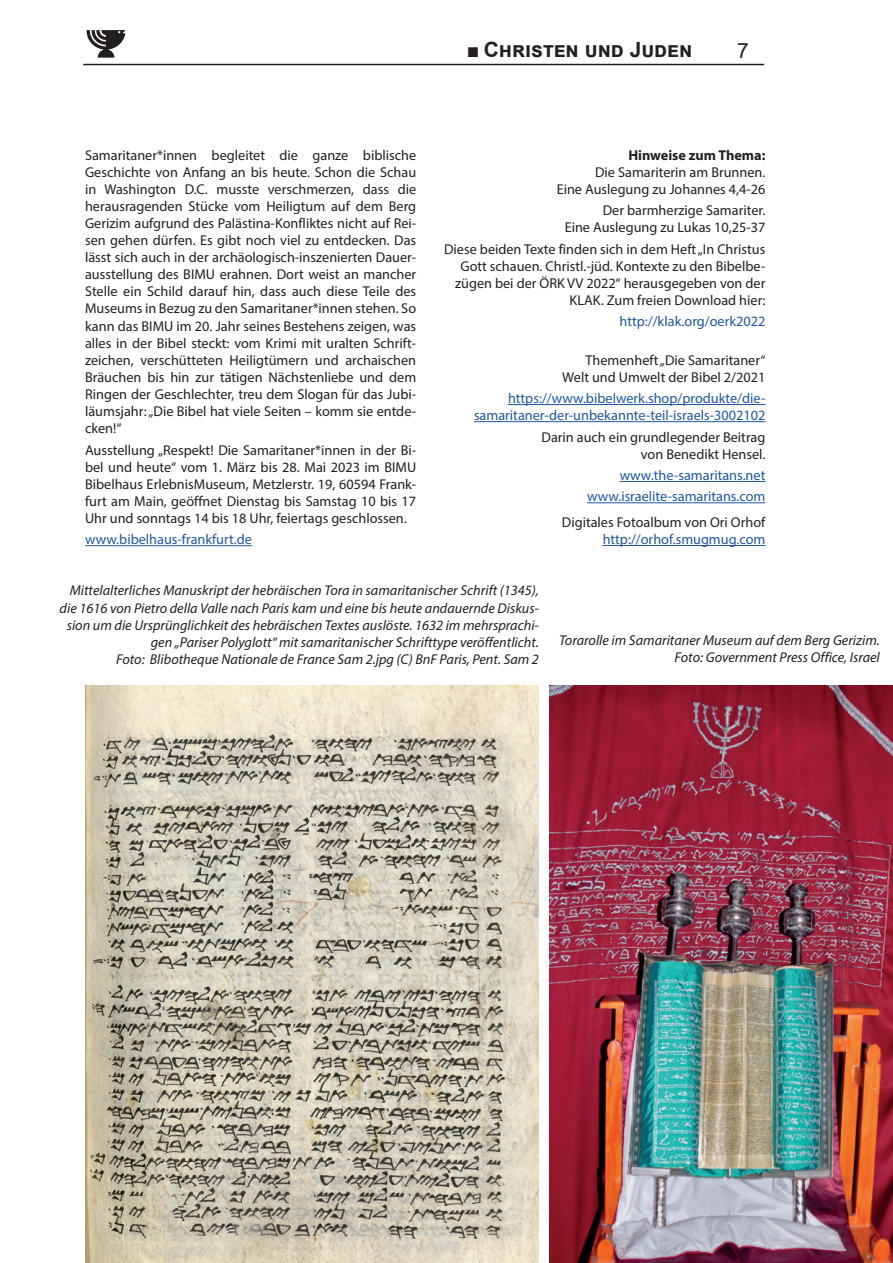
<style>
.page{position:relative;width:893px;height:1263px;background:#fff}
.page>*{position:absolute;margin:0;border:0;box-sizing:border-box;transform-origin:0 0}
.t1{font:700 21px "Arial";color:#231f20}
.t2{font:21px "Arial";color:#231f20}
.t3{font:14.25px/17.1px "Myriad Pro";color:#231f20;text-align:right}
.t4{font:italic 14.25px/17.1px "Myriad Pro";color:#231f20;text-align:right}
.t5{font:14.25px/17.1px "Myriad Pro";color:#1e56a6;text-align:right}
.t6{font:700 14.25px "Myriad Pro";color:#231f20}
</style>
<div class="page">
<img style="left:86px;top:30px;width:39px;height:27px">
<hr style="left:83px;top:64px;width:681px;height:1px;background:#231f20">
<hr style="left:85px;top:545px;width:167px;height:1px;background:#1e56a6">
<hr style="left:508px;top:404px;width:257px;height:1px;background:#1e56a6">
<hr style="left:474px;top:421px;width:291px;height:1px;background:#1e56a6">
<hr style="left:620px;top:481px;width:145px;height:1px;background:#1e56a6">
<hr style="left:587px;top:502px;width:178px;height:1px;background:#1e56a6">
<hr style="left:603px;top:545px;width:162px;height:1px;background:#1e56a6">
<img style="left:85px;top:685px;width:454px;height:578px">
<img style="left:549px;top:685px;width:344px;height:578px">
<h1 class="t1" style="left:467px;top:35px;width:227px">■ Christen und Juden</h1>
<h1 class="t2" style="left:737px;top:36px;width:13px">7</h1>
<p class="t6" style="left:628px;top:145px;width:139px">Hinweise zum Thema:</p>
<p class="t3" style="left:557px;top:163px;width:210px">Die Samariterin am Brunnen.<br>Eine Auslegung zu Johannes 4,4-26</p>
<p class="t3" style="left:565px;top:202px;width:202px">Der barmherzige Samariter.<br>Eine Auslegung zu Lukas 10,25-37</p>
<p class="t3" style="left:444px;top:240px;width:323px">Diese beiden Texte finden sich in dem Heft „In Christus Gott schauen. Christl.-jüd. Kontexte zu den Bibelbe&shy;zügen bei der ÖRK VV 2022“ herausgegeben von der KLAK. Zum freien Download hier:</p>
<p class="t5" style="left:619px;top:313px;width:147px">http://klak.org/oerk2022</p>
<p class="t3" style="left:562px;top:351px;width:205px">Themenheft „Die Samaritaner“<br>Welt und Umwelt der Bibel 2/2021</p>
<p class="t5" style="left:474px;top:389px;width:293px">https://www.bibelwerk.shop/produkte/die&shy;samaritaner-der-unbekannte-teil-israels-3002102</p>
<p class="t3" style="left:541px;top:428px;width:225px">Darin auch ein grundlegender Beitrag von Benedikt Hensel.</p>
<p class="t5" style="left:587px;top:464px;width:180px;line-height:21.3px">www.the-samaritans.net www.israelite-samaritans.com</p>
<p class="t3" style="left:562px;top:513px;width:205px">Digitales Fotoalbum von Ori Orhof</p>
<p class="t5" style="left:603px;top:530px;width:164px">http://orhof.smugmug.com</p>
<p class="t4" style="left:60px;top:582px;width:481px">Mittelalterliches Manuskript der hebräischen Tora in samaritanischer Schrift (1345), die 1616 von Pietro della Valle nach Paris kam und eine bis heute andauernde Diskus&shy;sion um die Ursprünglichkeit des hebräischen Textes auslöste. 1632 im mehrsprachi&shy;gen „Pariser Polyglott“ mit samaritanischer Schrifttype veröffentlicht.<br>Foto: Blibotheque Nationale de France Sam 2.jpg (C) BnF Paris, Pent. Sam 2</p>
<p class="t3" style="left:85px;top:146px;width:333px;text-align:justify">Samaritaner*innen begleitet die ganze biblische Geschichte von Anfang an bis heute. Schon die Schau in Washington D.C. musste verschmerzen, dass die herausragenden Stücke vom Heiligtum auf dem Berg Gerizim aufgrund des Palästina-Konfliktes nicht auf Rei&shy;sen gehen dürfen. Es gibt noch viel zu entdecken. Das lässt sich auch in der archäologisch-inszenierten Dauer&shy;ausstellung des BIMU erahnen. Dort weist an mancher Stelle ein Schild darauf hin, dass auch diese Teile des Museums in Bezug zu den Samaritaner*innen stehen. So kann das BIMU im 20. Jahr seines Bestehens zeigen, was alles in der Bibel steckt: vom Krimi mit uralten Schrift&shy;zeichen, verschütteten Heiligtümern und archaischen Bräuchen bis hin zur tätigen Nächstenliebe und dem Ringen der Geschlechter, treu dem Slogan für das Jubi&shy;läumsjahr: „Die Bibel hat viele Seiten – komm sie entde&shy;cken!“</p>
<p class="t3" style="left:85px;top:441px;width:333px;text-align:justify">Ausstellung „Respekt! Die Samaritaner*innen in der Bi&shy;bel und heute“ vom 1. März bis 28. Mai 2023 im BIMU Bibelhaus ErlebnisMuseum, Metzlerstr. 19, 60594 Frank&shy;furt am Main, geöffnet Dienstag bis Samstag 10 bis 17<br>Uhr und sonntags 14 bis 18 Uhr, feiertags geschlossen.</p>
<p class="t5" style="left:85px;top:531px;width:168px">www.bibelhaus-frankfurt.de</p>
<p class="t4" style="left:559px;top:632px;width:322px">Torarolle im Samaritaner Museum auf dem Berg Gerizim.<br>Foto: Government Press Office, Israel</p>
</div>
